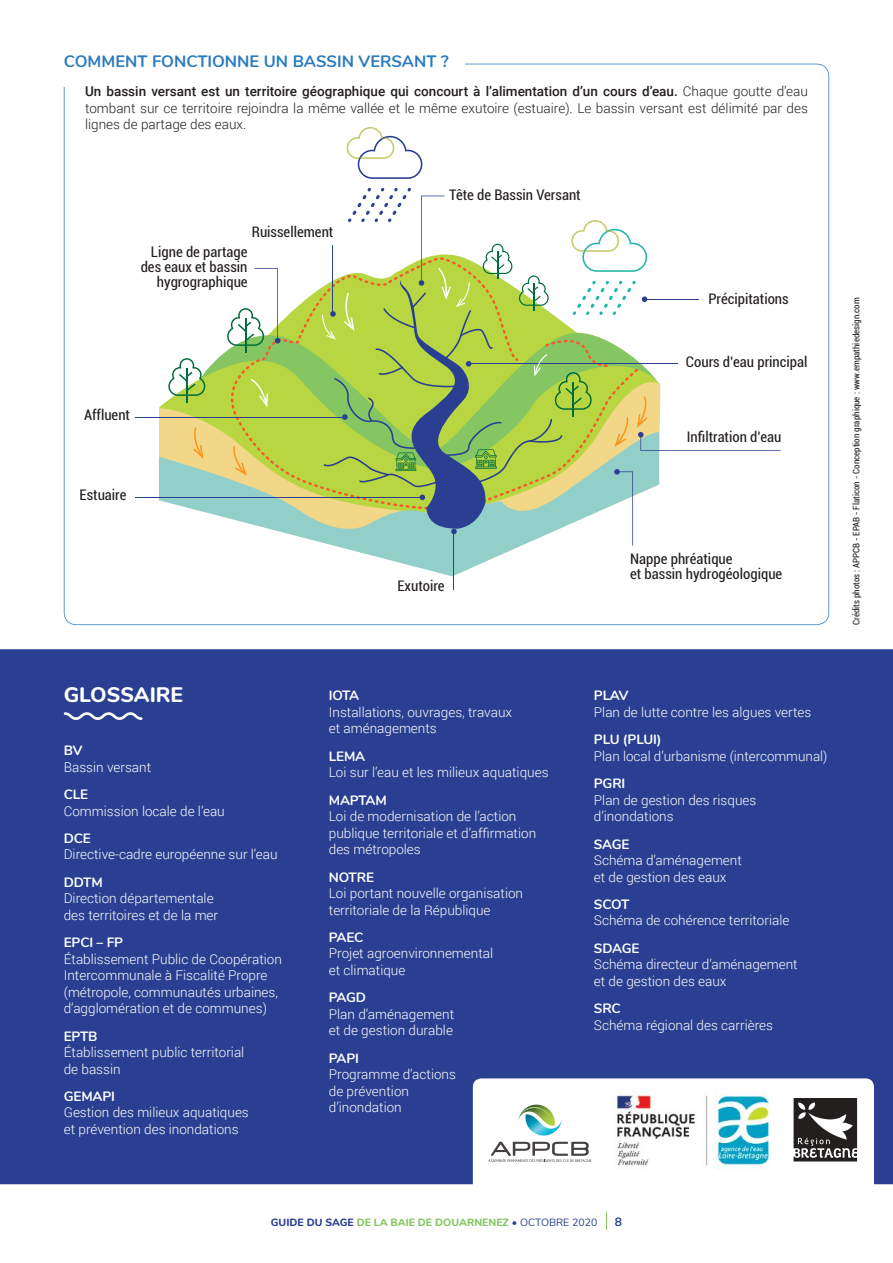
<style>
.page{position:relative;width:893px;height:1263px;background:#fff}
.page>*{position:absolute;margin:0;border:0;box-sizing:border-box;transform-origin:0 0}
.t1{font:800 21px "Nunito";color:#fff}
.t2{font:700 16.5px "Nunito";color:#2b7bbf}
.t3{font:condensed 14.7px/14.7px "Roboto";color:#241f1f;text-align:right}
.t4{font:300 13.5px/16.5px "Roboto";color:#fff}
.t5{font:300 13.5px/16.5px "Roboto";color:#241f1f;text-align:justify}
.t6{font:700 13.5px "Nunito";letter-spacing:-.01em;color:#fff}
.t7{font:700 12px "Nunito";color:#2a3f91}
.t8{font:800 10.5px "Nunito";color:#85c663}
.t9{font:condensed 9px "Roboto";color:#241f1f}
.s1{font-weight:500}
.s2{color:#2a3f91}
.s3{font-weight:400;color:#2a3f91}
</style>
<div class="page">
<svg style="left:606px;top:1212px;width:1px;height:17px"></svg>
<svg style="left:64px;top:64px;width:765px;height:561px"></svg>
<svg style="left:347px;top:127px;width:75px;height:52px"></svg>
<hr style="left:454px;top:531px;width:1px;height:59px;background:#2a3f91">
<hr style="left:136px;top:417px;width:209px;height:1px;background:#2a3f91">
<hr style="left:135px;top:497px;width:287px;height:1px;background:#2a3f91">
<svg style="left:159px;top:188px;width:622px;height:388px"></svg>
<div style="left:51px;top:32px;width:414px;height:54px;background:#fff"></div>
<div style="left:0;top:649px;width:893px;height:535px;background:#2a3f91"></div>
<div style="left:473px;top:1078px;width:401px;height:121px;background:#fff;border-radius:9px"></div>
<svg style="left:64px;top:712px;width:79px;height:8px"></svg>
<svg style="left:488px;top:1104px;width:103px;height:58px"></svg>
<img style="left:613px;top:1089px;width:155px;height:80px">
<svg style="left:794px;top:1098px;width:63px;height:63px"></svg>
<p class="t2" style="left:64px;top:49px;width:386px">COMMENT FONCTIONNE UN BASSIN VERSANT ?</p>
<p class="t5" style="left:85px;top:83px;width:724px"><span class="s1">Un bassin versant est un territoire géographique qui concourt à l’alimentation d’un cours d’eau.</span> Chaque goutte d’eau tombant sur ce territoire rejoindra la même vallée et le même exutoire (estuaire). Le bassin versant est délimité par des lignes de partage des eaux.</p>
<p class="t3" style="left:252px;top:224px;width:83px">Ruissellement</p>
<p class="t3" style="left:141px;top:244px;width:108px">Ligne de partage des eaux et bassin hygrographique</p>
<p class="t3" style="left:84px;top:407px;width:47px">Affluent</p>
<p class="t3" style="left:80px;top:486px;width:48px">Estuaire</p>
<p class="t3" style="left:449px;top:187px;width:133px">Tête de Bassin Versant</p>
<p class="t3" style="left:397px;top:578px;width:49px">Exutoire</p>
<p class="t3" style="left:708px;top:291px;width:82px">Précipitations</p>
<p class="t3" style="left:686px;top:354px;width:123px">Cours d’eau principal</p>
<p class="t3" style="left:687px;top:428px;width:96px">Infiltration d’eau</p>
<p class="t3" style="left:630px;top:551px;width:154px;text-align:left">Nappe phréatique<br>et bassin hydrogéologique</p>
<h1 class="t1" style="left:64px;top:679px;width:121px">GLOSSAIRE</h1>
<p class="t6" style="left:64px;top:740px;width:20px">BV</p>
<p class="t4" style="left:64px;top:758px;width:89px">Bassin versant</p>
<p class="t6" style="left:64px;top:784px;width:26px">CLE</p>
<p class="t4" style="left:64px;top:802px;width:162px">Commission locale de l’eau</p>
<p class="t6" style="left:64px;top:828px;width:29px">DCE</p>
<p class="t4" style="left:64px;top:846px;width:215px">Directive-cadre européenne sur l’eau</p>
<p class="t6" style="left:64px;top:872px;width:41px">DDTM</p>
<p class="t4" style="left:64px;top:890px;width:156px">Direction départementale des territoires et de la mer</p>
<p class="t6" style="left:64px;top:932px;width:61px">EPCI – FP</p>
<p class="t4" style="left:64px;top:950px;width:220px">Établissement Public de Coopération Intercommunale à Fiscalité Propre (métropole, communautés urbaines, d’agglomération et de communes)</p>
<p class="t6" style="left:64px;top:1026px;width:35px">EPTB</p>
<p class="t4" style="left:64px;top:1043px;width:182px">Établissement public territorial de bassin</p>
<p class="t6" style="left:64px;top:1086px;width:53px">GEMAPI</p>
<p class="t4" style="left:64px;top:1104px;width:187px">Gestion des milieux aquatiques et prévention des inondations</p>
<p class="t6" style="left:329px;top:686px;width:32px">IOTA</p>
<p class="t4" style="left:329px;top:703px;width:185px">Installations, ouvrages, travaux et aménagements</p>
<p class="t6" style="left:329px;top:746px;width:38px">LEMA</p>
<p class="t4" style="left:329px;top:764px;width:221px">Loi sur l’eau et les milieux aquatiques</p>
<p class="t6" style="left:329px;top:790px;width:59px">MAPTAM</p>
<p class="t4" style="left:329px;top:808px;width:209px">Loi de modernisation de l’action publique territoriale et d’affirmation des métropoles</p>
<p class="t6" style="left:329px;top:867px;width:47px">NOTRE</p>
<p class="t4" style="left:329px;top:884px;width:196px">Loi portant nouvelle organisation territoriale de la République</p>
<p class="t6" style="left:329px;top:927px;width:36px">PAEC</p>
<p class="t4" style="left:329px;top:945px;width:166px">Projet agroenvironnemental et climatique</p>
<p class="t6" style="left:329px;top:988px;width:39px">PAGD</p>
<p class="t4" style="left:329px;top:1005px;width:127px">Plan d’aménagement et de gestion durable</p>
<p class="t6" style="left:329px;top:1048px;width:32px">PAPI</p>
<p class="t4" style="left:329px;top:1066px;width:129px">Programme d’actions de prévention d’inondation</p>
<p class="t6" style="left:594px;top:686px;width:36px">PLAV</p>
<p class="t4" style="left:594px;top:703px;width:219px">Plan de lutte contre les algues vertes</p>
<p class="t6" style="left:594px;top:729px;width:69px">PLU (PLUI)</p>
<p class="t4" style="left:594px;top:747px;width:235px">Plan local d’urbanisme (intercommunal)</p>
<p class="t6" style="left:594px;top:773px;width:33px">PGRI</p>
<p class="t4" style="left:594px;top:791px;width:164px">Plan de gestion des risques d’inondations</p>
<p class="t6" style="left:594px;top:834px;width:37px">SAGE</p>
<p class="t4" style="left:594px;top:851px;width:150px">Schéma d’aménagement et de gestion des eaux</p>
<p class="t6" style="left:594px;top:894px;width:37px">SCOT</p>
<p class="t4" style="left:594px;top:912px;width:197px">Schéma de cohérence territoriale</p>
<p class="t6" style="left:594px;top:938px;width:47px">SDAGE</p>
<p class="t4" style="left:594px;top:956px;width:205px">Schéma directeur d’aménagement et de gestion des eaux</p>
<p class="t6" style="left:594px;top:998px;width:28px">SRC</p>
<p class="t4" style="left:594px;top:1016px;width:181px">Schéma régional des carrières</p>
<p class="t9" style="left:850px;top:625px;width:329px;rotate:-90deg">Crédits photos : APPCB - EPAB - Flaticon - Conception graphique : www.empathiedesign.com</p>
<p class="t8" style="left:271px;top:1215px;width:328px"><span class="s2">GUIDE DU SAGE</span> DE LA BAIE DE DOUARNENEZ <span class="s3">• OCTOBRE 2020</span></p>
<p class="t7" style="left:615px;top:1213px;width:9px">8</p>
</div>
